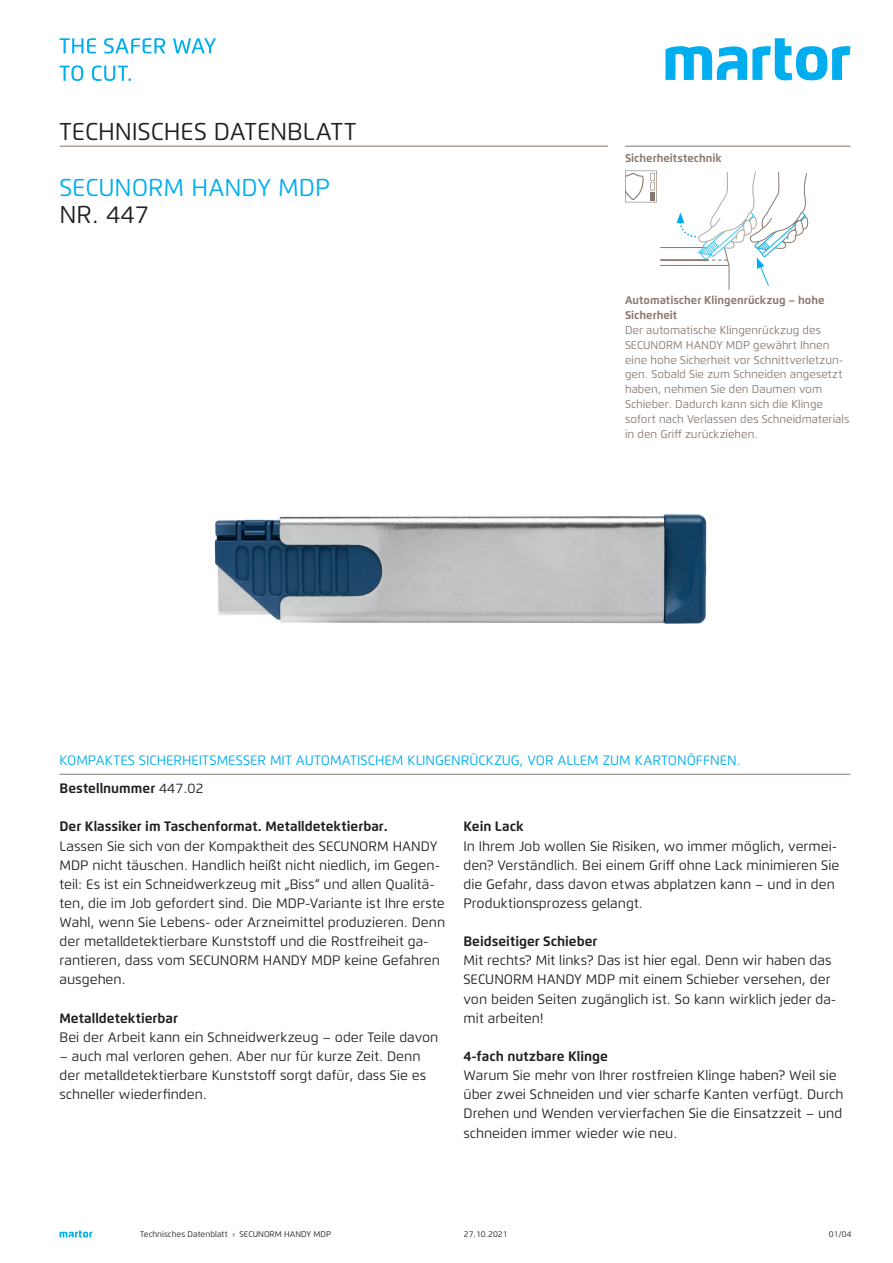
<style>
.page{position:relative;width:893px;height:1263px;background:#fff}
.page>*{position:absolute;margin:0;border:0;box-sizing:border-box;transform-origin:0 0}
.t1{font:24.3px "Flexo";color:#231f20}
.t2{font:24.3px "Flexo";color:#00aeef}
.t3{font:13.65px/19.2px "Flexo";color:#231f20}
.t4{font:700 13.65px "Flexo";color:#231f20}
.t5{font:13.65px/27.6px "Flexo";color:#00aeef}
.t6{font:11.25px/14.9px "Flexo";color:#89786e}
.t7{font:700 11.25px/14.9px "Flexo";color:#89786e}
.t8{font:8.25px "Flexo";color:#231f20}
.s1{font-weight:700;color:#231f20}
.s2{color:#231f20}
</style>
<div class="page">
<svg style="left:60px;top:1230px;width:32px;height:7px"></svg>
<img style="left:214px;top:514px;width:493px;height:110px">
<svg style="left:625px;top:171px;width:184px;height:119px"></svg>
<div style="left:650px;top:192px;width:5px;height:8px;background:#89786e"></div>
<svg style="left:665px;top:38px;width:185px;height:42px"></svg>
<hr style="left:60px;top:774px;width:790px;height:1px;background:#89786e">
<hr style="left:625px;top:146px;width:225px;height:1px;background:#89786e">
<hr style="left:60px;top:146px;width:548px;height:1px;background:#89786e">
<svg style="left:60px;top:38px;width:36px;height:15px"></svg>
<svg style="left:104px;top:38px;width:61px;height:16px"></svg>
<svg style="left:173px;top:38px;width:43px;height:16px"></svg>
<svg style="left:60px;top:65px;width:23px;height:16px"></svg>
<svg style="left:92px;top:65px;width:39px;height:16px"></svg>
<h1 class="t1" style="left:60px;top:117px;width:298px">TECHNISCHES DATENBLATT</h1>
<h1 class="t2" style="left:60px;top:172px;width:272px">SECUNORM HANDY MDP</h1>
<h1 class="t1" style="left:60px;top:200px;width:91px">NR. 447</h1>
<p class="t7" style="left:625px;top:150px;width:98px">Sicherheitstechnik</p>
<p class="t7" style="left:625px;top:293px;width:201px">Automatischer Klingenrückzug – hohe<br>Sicherheit</p>
<p class="t6" style="left:625px;top:322px;width:226px">Der automatische Klingenrückzug des SECUNORM HANDY MDP gewährt Ihnen eine hohe Sicherheit vor Schnittverletzun&shy;gen. Sobald Sie zum Schneiden angesetzt haben, nehmen Sie den Daumen vom Schieber. Dadurch kann sich die Klinge sofort nach Verlassen des Schneidmaterials in den Griff zurückziehen.</p>
<p class="t5" style="left:60px;top:747px;width:683px">KOMPAKTES SICHERHEITSMESSER MIT AUTOMATISCHEM KLINGENRÜCKZUG, VOR ALLEM ZUM KARTONÖFFNEN.<br><span class="s1">Bestellnummer</span> <span class="s2">447.02</span></p>
<p class="t4" style="left:60px;top:818px;width:330px">Der Klassiker im Taschenformat. Metalldetektierbar.</p>
<p class="t3" style="left:60px;top:836px;width:387px">Lassen Sie sich von der Kompaktheit des SECUNORM HANDY MDP nicht täuschen. Handlich heißt nicht niedlich, im Gegen&shy;teil: Es ist ein Schneidwerkzeug mit „Biss“ und allen Qualitä&shy;ten, die im Job gefordert sind. Die MDP-Variante ist Ihre erste Wahl, wenn Sie Lebens- oder Arzneimittel produzieren. Denn der metalldetektierbare Kunststoff und die Rostfreiheit ga&shy;rantieren, dass vom SECUNORM HANDY MDP keine Gefahren ausgehen.</p>
<p class="t4" style="left:60px;top:1009px;width:120px">Metalldetektierbar</p>
<p class="t3" style="left:60px;top:1027px;width:380px">Bei der Arbeit kann ein Schneidwerkzeug – oder Teile davon</p>
<p class="t3" style="left:60px;top:1046px;width:368px">– auch mal verloren gehen. Aber nur für kurze Zeit. Denn der metalldetektierbare Kunststoff sorgt dafür, dass Sie es schneller wiederfinden.</p>
<p class="t4" style="left:463px;top:818px;width:62px">Kein Lack</p>
<p class="t3" style="left:463px;top:836px;width:377px">In Ihrem Job wollen Sie Risiken, wo immer möglich, vermei&shy;den? Verständlich. Bei einem Griff ohne Lack minimieren Sie die Gefahr, dass davon etwas abplatzen kann – und in den Produktionsprozess gelangt.</p>
<p class="t4" style="left:463px;top:933px;width:135px">Beidseitiger Schieber</p>
<p class="t3" style="left:463px;top:951px;width:374px">Mit rechts? Mit links? Das ist hier egal. Denn wir haben das SECUNORM HANDY MDP mit einem Schieber versehen, der von beiden Seiten zugänglich ist. So kann wirklich jeder da&shy;mit arbeiten!</p>
<p class="t4" style="left:463px;top:1048px;width:146px">4-fach nutzbare Klinge</p>
<p class="t3" style="left:463px;top:1066px;width:381px">Warum Sie mehr von Ihrer rostfreien Klinge haben? Weil sie über zwei Schneiden und vier scharfe Kanten verfügt. Durch Drehen und Wenden vervierfachen Sie die Einsatzzeit – und schneiden immer wieder wie neu.</p>
<p class="t8" style="left:140px;top:1229px;width:192px">Technisches Datenblatt › SECUNORM HANDY MDP</p>
<p class="t8" style="left:464px;top:1229px;width:45px">27.10.2021</p>
<p class="t8" style="left:829px;top:1229px;width:24px">01/04</p>
</div>
